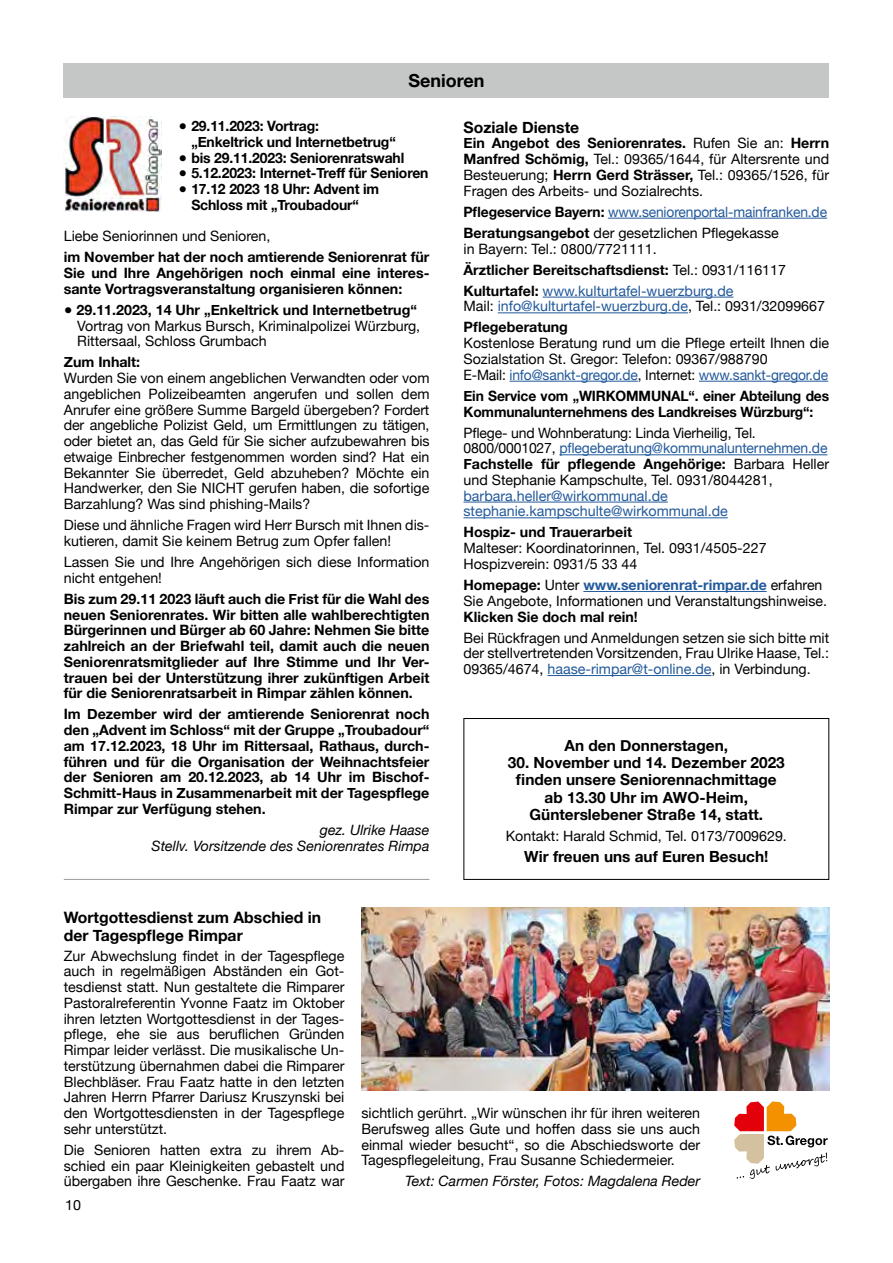
<style>
.page{position:relative;width:893px;height:1263px;background:#fff}
.page>*{position:absolute;margin:0;border:0;box-sizing:border-box;transform-origin:0 0}
.t1{font:700 18px "Helvetica Neue";color:#000}
.t2{font:700 15.75px/17.2px "Helvetica Neue";color:#000}
.t3{font:700 15.3px/17.2px "Helvetica Neue";color:#000;text-align:center}
.t4{font:14.25px/15.8px "Helvetica Neue";color:#000}
.t5{font:700 14.25px/15.8px "Helvetica Neue";letter-spacing:-.01em;color:#000;text-align:justify}
.t6{font:14.25px/21px "Helvetica Neue";color:#22599b}
.t7{font:italic 14.25px/15.8px "Helvetica Neue";color:#000;text-align:right}
.s1{font-weight:400}
.s2{font-weight:700}
.s3{font-weight:400;color:#22599b}
.s4{color:#22599b}
.s5{color:#000}
.s6{font-weight:700;color:#000}
.s7{font-weight:700;color:#22599b}
</style>
<div class="page">
<div style="left:64px;top:64px;width:765px;height:34px;background:#c5c6c6"></div>
<img style="left:64px;top:117px;width:98px;height:94px">
<div style="left:463px;top:718px;width:366px;height:162px;border:1px solid #000"></div>
<hr style="left:608px;top:218px;width:219px;height:1px;background:#22599b">
<hr style="left:543px;top:297px;width:190px;height:1px;background:#22599b">
<hr style="left:498px;top:312px;width:190px;height:1px;background:#22599b">
<hr style="left:509px;top:381px;width:129px;height:1px;background:#22599b">
<hr style="left:699px;top:381px;width:129px;height:1px;background:#22599b">
<hr style="left:559px;top:454px;width:268px;height:1px;background:#22599b">
<hr style="left:463px;top:502px;width:205px;height:1px;background:#22599b">
<hr style="left:463px;top:517px;width:265px;height:1px;background:#22599b">
<hr style="left:583px;top:591px;width:184px;height:1px;background:#22599b">
<hr style="left:547px;top:675px;width:164px;height:1px;background:#22599b">
<img style="left:361px;top:908px;width:468px;height:182px">
<svg style="left:734px;top:1101px;width:94px;height:78px"></svg>
<hr style="left:64px;top:879px;width:365px;height:1px;background:#9c9c9d">
<p class="t1" style="left:408px;top:66px;width:78px">Senioren</p>
<p class="t5" style="left:191px;top:119px;width:206px;text-indent:-13px"><span class="s1">●</span> 29.11.2023: Vortrag:<br>„Enkeltrick und Internetbetrug“</p>
<p class="t5" style="left:179px;top:150px;width:227px"><span class="s1">●</span> bis 29.11.2023: Seniorenratswahl</p>
<p class="t5" style="left:179px;top:166px;width:251px"><span class="s1">●</span> 5.12.2023: Internet-Treff für Senioren</p>
<p class="t5" style="left:179px;top:182px;width:202px;text-align:center"><span class="s1">●</span> 17.12 2023 18 Uhr: Advent im<br>Schloss mit „Troubadour“</p>
<p class="t4" style="left:64px;top:229px;width:208px">Liebe Seniorinnen und Senioren,</p>
<p class="t5" style="left:64px;top:250px;width:367px">im November hat der noch amtierende Seniorenrat für Sie und Ihre Angehörigen noch einmal eine interes&shy;sante Vortragsveranstaltung organisieren können:</p>
<p class="t4" style="left:77px;top:303px;width:344px;text-indent:-13px">● <span class="s2">29.11.2023, 14 Uhr „Enkeltrick und Internetbetrug“<br></span>Vortrag von Markus Bursch, Kriminalpolizei Würzburg,<br>Rittersaal, Schloss Grumbach</p>
<p class="t5" style="left:64px;top:355px;width:78px">Zum Inhalt:</p>
<p class="t4" style="left:64px;top:371px;width:367px;text-align:justify">Wurden Sie von einem angeblichen Verwandten oder vom angeblichen Polizeibeamten angerufen und sollen dem Anrufer eine größere Summe Bargeld übergeben? Fordert der angebliche Polizist Geld, um Ermittlungen zu tätigen, oder bietet an, das Geld für Sie sicher aufzubewahren bis etwaige Einbrecher festgenommen worden sind? Hat ein Bekannter Sie überredet, Geld abzuheben? Möchte ein Handwerker, den Sie NICHT gerufen haben, die sofortige Barzahlung? Was sind phishing-Mails?</p>
<p class="t4" style="left:64px;top:518px;width:367px">Diese und ähnliche Fragen wird Herr Bursch mit Ihnen dis&shy;kutieren, damit Sie keinem Betrug zum Opfer fallen!</p>
<p class="t4" style="left:64px;top:555px;width:367px">Lassen Sie und Ihre Angehörigen sich diese Information nicht entgehen!</p>
<p class="t5" style="left:64px;top:591px;width:367px">Bis zum 29.11 2023 läuft auch die Frist für die Wahl des neuen Seniorenrates. Wir bitten alle wahlberechtigten Bürgerinnen und Bürger ab 60 Jahre: Nehmen Sie bitte zahlreich an der Briefwahl teil, damit auch die neuen Seniorenratsmitglieder auf Ihre Stimme und Ihr Ver&shy;trauen bei der Unterstützung ihrer zukünftigen Arbeit für die Seniorenratsarbeit in Rimpar zählen können.</p>
<p class="t5" style="left:64px;top:707px;width:367px">Im Dezember wird der amtierende Seniorenrat noch den „Advent im Schloss“ mit der Gruppe „Troubadour“ am 17.12.2023, 18 Uhr im Rittersaal, Rathaus, durch&shy;führen und für die Organisation der Weihnachtsfeier der Senioren am 20.12.2023, ab 14 Uhr im Bischof-Schmitt-Haus in Zusammenarbeit mit der Tagespflege Rimpar zur Verfügung stehen.</p>
<p class="t7" style="left:152px;top:823px;width:279px">gez. Ulrike Haase<br>Stellv. Vorsitzende des Seniorenrates Rimpa</p>
<p class="t2" style="left:463px;top:119px;width:117px">Soziale Dienste</p>
<p class="t4" style="left:463px;top:136px;width:367px;text-align:justify"><span class="s2">Ein Angebot des Seniorenrates.</span> Rufen Sie an: <span class="s2">Herrn Manfred Schömig,</span> Tel.: 09365/1644, für Altersrente und Besteuerung; <span class="s2">Herrn Gerd Strässer,</span> Tel.: 09365/1526, für Fragen des Arbeits- und Sozialrechts.</p>
<p class="t5" style="left:463px;top:201px;width:365px;line-height:21px">Pflegeservice Bayern: <span class="s3">www.seniorenportal-mainfranken.de<br></span>Beratungsangebot <span class="s1">der gesetzlichen Pflegekasse</span></p>
<p class="t4" style="left:463px;top:239px;width:324px;line-height:21px">in Bayern: Tel.: 0800/7721111.<br><span class="s2">Ärztlicher Bereitschaftsdienst:</span> Tel.: 0931/116117<br><span class="s2">Kulturtafel:</span> <span class="s4">www.kulturtafel-wuerzburg.de</span></p>
<p class="t6" style="left:463px;top:297px;width:363px"><span class="s5">Mail:</span> info@kulturtafel-wuerzburg.de<span class="s5">, Tel.: 0931/32099667<br></span><span class="s6">Pflegeberatung</span></p>
<p class="t4" style="left:463px;top:336px;width:367px">Kostenlose Beratung rund um die Pflege erteilt Ihnen die<br>Sozialstation St. Gregor: Telefon: 09367/988790<br>E-Mail: <span class="s4">info@sankt-gregor.de</span>, Internet: <span class="s4">www.sankt-gregor.de</span></p>
<p class="t5" style="left:463px;top:388px;width:367px">Ein Service vom „WIRKOMMUNAL“. einer Abteilung des<br>Kommunalunternehmens des Landkreises Würzburg“:</p>
<p class="t4" style="left:463px;top:425px;width:367px">Pflege- und Wohnberatung: Linda Vierheilig, Tel.<br>0800/0001027, <span class="s4">pflegeberatung@kommunalunternehmen.de </span><span class="s2">Fachstelle für pflegende Angehörige:</span> Barbara Heller und Stephanie Kampschulte, Tel. 0931/8044281,</p>
<p class="t6" style="left:463px;top:488px;width:266px;line-height:15.8px">barbara.heller@wirkommunal.de stephanie.kampschulte@wirkommunal.de</p>
<p class="t5" style="left:463px;top:525px;width:170px">Hospiz- und Trauerarbeit</p>
<p class="t4" style="left:463px;top:541px;width:305px">Malteser: Koordinatorinnen, Tel. 0931/4505-227<br>Hospizverein: 0931/5 33 44</p>
<p class="t4" style="left:463px;top:578px;width:365px"><span class="s2">Homepage:</span> Unter <span class="s7">www.seniorenrat-rimpar.de</span> erfahren<br>Sie Angebote, Informationen und Veranstaltungshinweise.</p>
<p class="t5" style="left:463px;top:609px;width:176px">Klicken Sie doch mal rein!</p>
<p class="t4" style="left:463px;top:630px;width:367px;text-align:justify">Bei Rückfragen und Anmeldungen setzen sie sich bitte mit der stellvertretenden Vorsitzenden, Frau Ulrike Haase, Tel.:<br>09365/4674, <span class="s4">haase-rimpar@t-online.de</span>, in Verbindung.</p>
<p class="t3" style="left:565px;top:737px;width:165px">An den Donnerstagen,</p>
<p class="t3" style="left:508px;top:754px;width:278px">30. November und 14. Dezember 2023 finden unsere Seniorennachmittage ab 13.30 Uhr im AWO-Heim,<br>Günterslebener Straße 14, statt.</p>
<p class="t4" style="left:506px;top:829px;width:283px">Kontakt: Harald Schmid, Tel. 0173/7009629.</p>
<p class="t3" style="left:524px;top:848px;width:246px">Wir freuen uns auf Euren Besuch!</p>
<p class="t2" style="left:64px;top:909px;width:259px">Wortgottesdienst zum Abschied in der Tagespflege Rimpar</p>
<p class="t4" style="left:64px;top:948px;width:282px;text-align:justify">Zur Abwechslung findet in der Tagespflege auch in regelmäßigen Abständen ein Got&shy;tesdienst statt. Nun gestaltete die Rimparer Pastoralreferentin Yvonne Faatz im Oktober ihren letzten Wortgottesdienst in der Tages&shy;pflege, ehe sie aus beruflichen Gründen Rimpar leider verlässt. Die musikalische Un&shy;terstützung übernahmen dabei die Rimparer Blechbläser. Frau Faatz hatte in den letzten Jahren Herrn Pfarrer Dariusz Kruszynski bei den Wortgottesdiensten in der Tagespflege sehr unterstützt.</p>
<p class="t4" style="left:64px;top:1143px;width:282px;text-align:justify">Die Senioren hatten extra zu ihrem Ab&shy;schied ein paar Kleinigkeiten gebastelt und übergaben ihre Geschenke. Frau Faatz war</p>
<p class="t4" style="left:65px;top:1197px;width:17px">10</p>
<p class="t4" style="left:361px;top:1106px;width:340px;text-align:justify">sichtlich gerührt. „Wir wünschen ihr für ihren weiteren Berufsweg alles Gute und hoffen dass sie uns auch einmal wieder besucht“, so die Abschiedsworte der Tagespflegeleitung, Frau Susanne Schiedermeier.</p>
<p class="t7" style="left:405px;top:1174px;width:297px">Text: Carmen Förster, Fotos: Magdalena Reder</p>
</div>
